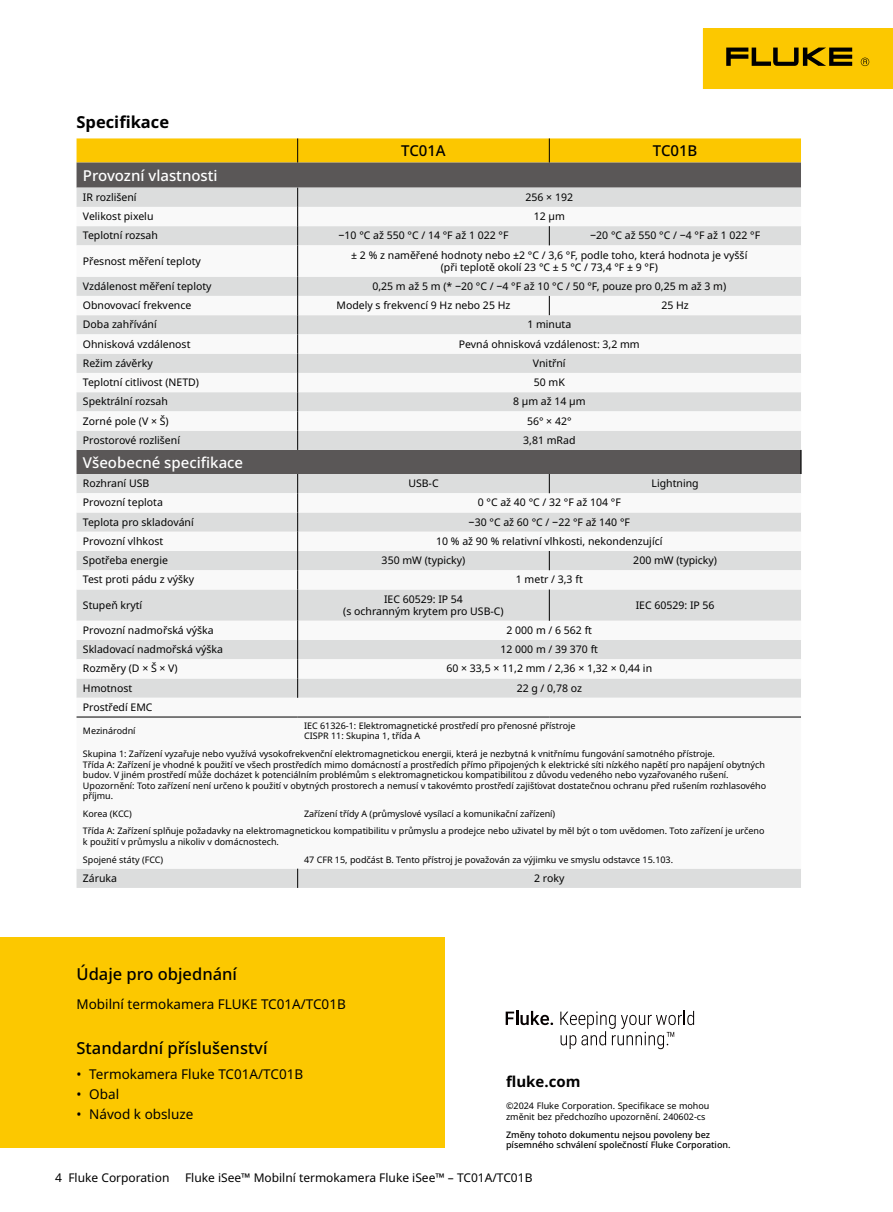
<style>
.page{position:relative;width:893px;height:1212px;background:#fff}
.page>*{position:absolute;margin:0;border:0;box-sizing:border-box;transform-origin:0 0}
.t1{font:500 16.5px "Noto Sans";color:#000}
.t2{font:700 16.5px "Noto Sans";color:#000}
.t3{font:500 15px "Noto Sans";color:#fff}
.t4{font:500 15px "Noto Sans";color:#000}
.t5{font:700 15px "Noto Sans";color:#000}
.t6{font:13.5px "Noto Sans";color:#000}
.t7{font:12px "Noto Sans";color:#000}
.t8{font:10.5px/12px "Noto Sans";color:#000;text-align:center}
.t9{font:9px/10.5px "Noto Sans";color:#000}
.t10{font:500 9px/9.8px "Noto Sans";color:#000}
.s1{font-family:"Arial"}
</style>
<div class="page">
<div style="left:703px;top:28px;width:190px;height:61px;background:#fcc800"></div>
<svg style="left:726px;top:48px;width:126px;height:18px"></svg>
<svg style="left:861px;top:58px;width:8px;height:8px"></svg>
<div style="left:0;top:938px;width:444px;height:210px;background:#fcc800"></div>
<div style="left:77px;top:163px;width:724px;height:25px;background:#5a5757"></div>
<div style="left:77px;top:188px;width:724px;height:700px;background:#dcdddd"></div>
<svg style="left:77px;top:207px;width:724px;height:662px"></svg>
<svg style="left:800px;top:450px;width:1px;height:24px"></svg>
<hr style="left:77px;top:717px;width:221px;height:1px;background:#000">
<hr style="left:298px;top:717px;width:251px;height:1px;background:#000">
<hr style="left:549px;top:717px;width:252px;height:1px;background:#000">
<svg style="left:297px;top:188px;width:1px;height:57px"></svg>
<hr style="left:297px;top:245px;width:1px;height:32px;background:#000">
<svg style="left:297px;top:277px;width:1px;height:173px"></svg>
<svg style="left:297px;top:474px;width:1px;height:115px"></svg>
<hr style="left:297px;top:589px;width:1px;height:32px;background:#000">
<svg style="left:297px;top:621px;width:1px;height:77px"></svg>
<svg style="left:77px;top:138px;width:724px;height:25px;background:#f6c408"></svg>
<svg style="left:549px;top:226px;width:1px;height:19px"></svg>
<svg style="left:549px;top:474px;width:1px;height:19px"></svg>
<svg style="left:549px;top:551px;width:1px;height:19px"></svg>
<hr style="left:549px;top:589px;width:1px;height:32px;background:#000">
<svg style="left:297px;top:869px;width:1px;height:19px"></svg>
<svg style="left:549px;top:296px;width:1px;height:19px"></svg>
<svg style="left:506px;top:1011px;width:47px;height:14px"></svg>
<svg style="left:560px;top:1011px;width:134px;height:38px"></svg>
<h1 class="t2" style="left:77px;top:111px;width:94px">Specifikace</h1>
<h2 class="t4" style="left:401px;top:140px;width:46px">TC01A</h2>
<h2 class="t4" style="left:653px;top:140px;width:46px">TC01B</h2>
<h2 class="t3" style="left:83px;top:165px;width:136px">Provozní vlastnosti</h2>
<p class="t8" style="left:83px;top:191px;width:55px">IR rozlišení</p>
<p class="t8" style="left:526px;top:191px;width:49px">256 × 192</p>
<p class="t8" style="left:83px;top:210px;width:72px">Velikost pixelu</p>
<p class="t8" style="left:534px;top:210px;width:33px">12 μm</p>
<p class="t8" style="left:83px;top:230px;width:76px">Teplotní rozsah</p>
<p class="t8" style="left:338px;top:230px;width:171px"><span class="s1">−</span>10 °C až 550 °C / 14 °F až 1 022 °F</p>
<p class="t8" style="left:590px;top:230px;width:172px"><span class="s1">−</span>20 °C až 550 °C / <span class="s1">−</span>4 °F až 1 022 °F</p>
<p class="t8" style="left:83px;top:255px;width:119px">Přesnost měření teploty</p>
<p class="t8" style="left:351px;top:249px;width:398px">± 2 % z naměřené hodnoty nebo ±2 °C / 3,6 °F, podle toho, která hodnota je vyšší (při teplotě okolí 23 °C ± 5 °C / 73,4 °F ± 9 °F)</p>
<p class="t8" style="left:83px;top:280px;width:130px">Vzdálenost měření teploty</p>
<p class="t8" style="left:372px;top:280px;width:355px">0,25 m až 5 m (* <span class="s1">−</span>20 °C / <span class="s1">−</span>4 °F až 10 °C / 50 °F, pouze pro 0,25 m až 3 m)</p>
<p class="t8" style="left:83px;top:299px;width:110px">Obnovovací frekvence</p>
<p class="t8" style="left:337px;top:299px;width:175px">Modely s frekvencí 9 Hz nebo 25 Hz</p>
<p class="t8" style="left:661px;top:299px;width:29px">25 Hz</p>
<p class="t8" style="left:83px;top:319px;width:75px">Doba zahřívání</p>
<p class="t8" style="left:527px;top:319px;width:45px">1 minuta</p>
<p class="t8" style="left:83px;top:338px;width:109px">Ohnisková vzdálenost</p>
<p class="t8" style="left:459px;top:338px;width:182px">Pevná ohnisková vzdálenost: 3,2 mm</p>
<p class="t8" style="left:83px;top:357px;width:71px">Režim závěrky</p>
<p class="t8" style="left:533px;top:357px;width:34px">Vnitřní</p>
<p class="t8" style="left:83px;top:376px;width:118px">Teplotní citlivost (NETD)</p>
<p class="t8" style="left:534px;top:376px;width:33px">50 mK</p>
<p class="t8" style="left:83px;top:396px;width:86px">Spektrální rozsah</p>
<p class="t8" style="left:513px;top:396px;width:74px">8 μm až 14 μm</p>
<p class="t8" style="left:83px;top:415px;width:87px">Zorné pole (V × Š)</p>
<p class="t8" style="left:527px;top:415px;width:46px">56° × 42°</p>
<p class="t8" style="left:83px;top:434px;width:99px">Prostorové rozlišení</p>
<p class="t8" style="left:523px;top:434px;width:54px">3,81 mRad</p>
<h2 class="t3" style="left:83px;top:452px;width:162px">Všeobecné specifikace</h2>
<p class="t8" style="left:83px;top:477px;width:68px">Rozhraní USB</p>
<p class="t8" style="left:408px;top:477px;width:32px">USB‑C</p>
<p class="t8" style="left:652px;top:477px;width:49px">Lightning</p>
<p class="t8" style="left:83px;top:497px;width:81px">Provozní teplota</p>
<p class="t8" style="left:478px;top:497px;width:145px">0 °C až 40 °C / 32 °F až 104 °F</p>
<p class="t8" style="left:83px;top:516px;width:112px">Teplota pro skladování</p>
<p class="t8" style="left:469px;top:516px;width:163px"><span class="s1">−</span>30 °C až 60 °C / <span class="s1">−</span>22 °F až 140 °F</p>
<p class="t8" style="left:83px;top:535px;width:82px">Provozní vlhkost</p>
<p class="t8" style="left:436px;top:535px;width:228px">10 % až 90 % relativní vlhkosti, nekondenzující</p>
<p class="t8" style="left:83px;top:554px;width:87px">Spotřeba energie</p>
<p class="t8" style="left:382px;top:554px;width:85px">350 mW (typicky)</p>
<p class="t8" style="left:633px;top:554px;width:85px">200 mW (typicky)</p>
<p class="t8" style="left:83px;top:574px;width:113px">Test proti pádu z výšky</p>
<p class="t8" style="left:516px;top:574px;width:68px">1 metr / 3,3 ft</p>
<p class="t8" style="left:83px;top:599px;width:61px">Stupeň krytí</p>
<p class="t8" style="left:343px;top:593px;width:162px">IEC 60529: IP 54<br>(s ochranným krytem pro USB‑C)</p>
<p class="t8" style="left:636px;top:599px;width:80px">IEC 60529: IP 56</p>
<p class="t8" style="left:83px;top:624px;width:132px">Provozní nadmořská výška</p>
<p class="t8" style="left:507px;top:624px;width:87px">2 000 m / 6 562 ft</p>
<p class="t8" style="left:83px;top:643px;width:142px">Skladovací nadmořská výška</p>
<p class="t8" style="left:500px;top:643px;width:99px">12 000 m / 39 370 ft</p>
<p class="t8" style="left:83px;top:663px;width:96px">Rozměry (D × Š × V)</p>
<p class="t8" style="left:446px;top:663px;width:207px">60 × 33,5 × 11,2 mm / 2,36 × 1,32 × 0,44 in</p>
<p class="t8" style="left:83px;top:682px;width:51px">Hmotnost</p>
<p class="t8" style="left:517px;top:682px;width:67px">22 g / 0,78 oz</p>
<p class="t8" style="left:83px;top:701px;width:71px">Prostředí EMC</p>
<p class="t9" style="left:83px;top:726px;width:54px">Mezinárodní</p>
<p class="t9" style="left:304px;top:721px;width:273px">IEC 61326‑1: Elektromagnetické prostředí pro přenosné přístroje<br>CISPR 11: Skupina 1, třída A</p>
<p class="t9" style="left:83px;top:749px;width:685px">Skupina 1: Zařízení vyzařuje nebo využívá vysokofrekvenční elektromagnetickou energii, která je nezbytná k vnitřnímu fungování samotného přístroje.<br>Třída A: Zařízení je vhodné k použití ve všech prostředích mimo domácností a prostředích přímo připojených k elektrické síti nízkého napětí pro napájení obytných budov. V jiném prostředí může docházet k potenciálním problémům s elektromagnetickou kompatibilitou z důvodu vedeného nebo vyzařovaného rušení.<br>Upozornění: Toto zařízení není určeno k použití v obytných prostorech a nemusí v takovémto prostředí zajišťovat dostatečnou ochranu před rušením rozhlasového příjmu.</p>
<p class="t9" style="left:83px;top:808px;width:51px">Korea (KCC)</p>
<p class="t9" style="left:83px;top:805px;width:683px;line-height:17.7px;text-indent:221px">Zařízení třídy A (průmyslové vysílací a komunikační zařízení)<br>Třída A: Zařízení splňuje požadavky na elektromagnetickou kompatibilitu v průmyslu a prodejce nebo uživatel by měl být o tom uvědomen. Toto zařízení je určeno</p>
<p class="t9" style="left:83px;top:833px;width:198px;line-height:17.7px">k použití v průmyslu a nikoliv v domácnostech.<br>Spojené státy (FCC)</p>
<p class="t9" style="left:304px;top:854px;width:371px">47 CFR 15, podčást B. Tento přístroj je považován za výjimku ve smyslu odstavce 15.103.</p>
<p class="t8" style="left:83px;top:872px;width:36px">Záruka</p>
<p class="t8" style="left:534px;top:872px;width:32px">2 roky</p>
<h1 class="t1" style="left:77px;top:962px;width:162px">Údaje pro objednání</h1>
<h3 class="t6" style="left:77px;top:994px;width:271px">Mobilní termokamera FLUKE TC01A/TC01B</h3>
<h1 class="t1" style="left:77px;top:1036px;width:192px">Standardní příslušenství</h1>
<h3 class="t6" style="left:77px;top:1064px;width:228px">• Termokamera Fluke TC01A/TC01B</h3>
<h3 class="t6" style="left:77px;top:1084px;width:44px">• Obal</h3>
<h3 class="t6" style="left:77px;top:1105px;width:118px">• Návod k obsluze</h3>
<h2 class="t5" style="left:506px;top:1071px;width:76px">fluke.com</h2>
<p class="t9" style="left:506px;top:1101px;width:205px">©2024 Fluke Corporation. Specifikace se mohou změnit bez předchozího upozornění. 240602-cs</p>
<p class="t10" style="left:506px;top:1130px;width:226px">Změny tohoto dokumentu nejsou povoleny bez písemného schválení společností Fluke Corporation.</p>
<h3 class="t7" style="left:55px;top:1169px;width:116px">4 Fluke Corporation</h3>
<h3 class="t7" style="left:185px;top:1169px;width:349px">Fluke iSee™ Mobilní termokamera Fluke iSee™ – TC01A/TC01B</h3>
</div>
